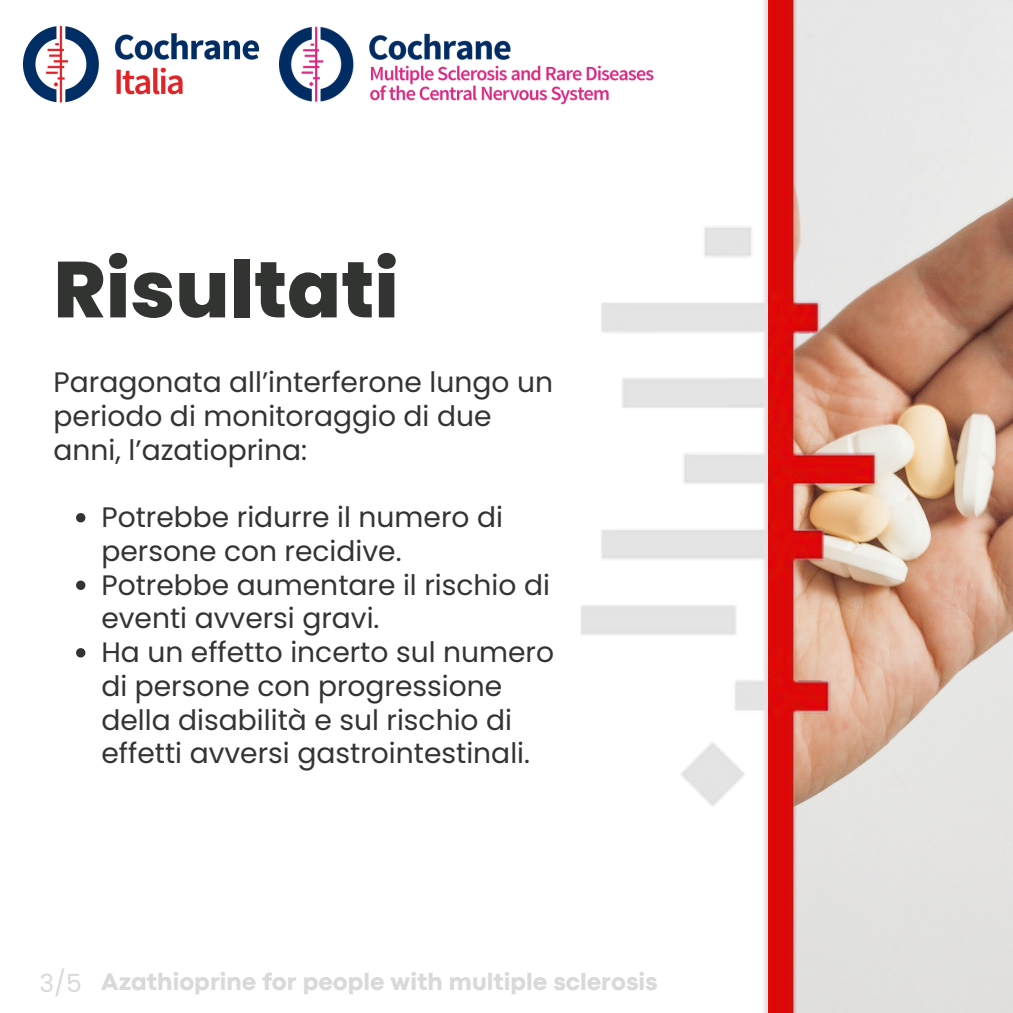
<style>
.page{position:relative;width:1013px;height:1013px;background:#fff}
.page>*{position:absolute;margin:0;border:0;box-sizing:border-box;transform-origin:0 0}
.t1{font:800 79.12px "Poppins";color:#323432}
.t2{font:28.12px/33.8px "Poppins";color:#323432}
.t3{font:800 25px "Codec Pro";color:#d9d9d9}
.t4{font:25px "Poppins";color:#d9d9d9}
</style>
<div class="page">
<img style="left:23px;top:27px;width:236px;height:76px">
<img style="left:279px;top:26px;width:227px;height:76px">
<svg style="left:76px;top:513px;width:9px;height:9px"></svg>
<svg style="left:76px;top:580px;width:9px;height:10px"></svg>
<svg style="left:76px;top:648px;width:9px;height:9px"></svg>
<img style="left:506px;top:0;width:262px;height:1012px">
<img style="left:911px;top:0;width:101px;height:1012px">
<img style="left:768px;top:0;width:143px;height:1012px">
<p class="t1" style="left:54px;top:234px;width:347px">Risultati</p>
<p class="t2" style="left:54px;top:365px;width:501px">Paragonata all’interferone lungo un periodo di monitoraggio di due anni, l’azatioprina:</p>
<p class="t2" style="left:101px;top:500px;width:403px">Potrebbe ridurre il numero di persone con recidive.</p>
<p class="t2" style="left:101px;top:568px;width:450px">Potrebbe aumentare il rischio di eventi avversi gravi.</p>
<p class="t2" style="left:101px;top:635px;width:454px">Ha un effetto incerto sul numero di persone con progressione della disabilità e sul rischio di effetti avversi gastrointestinali.</p>
<h2 class="t4" style="left:39px;top:965px;width:44px">3/5</h2>
<p class="t3" style="left:101px;top:972px;width:558px">Azathioprine for people with multiple sclerosis</p>
</div>
